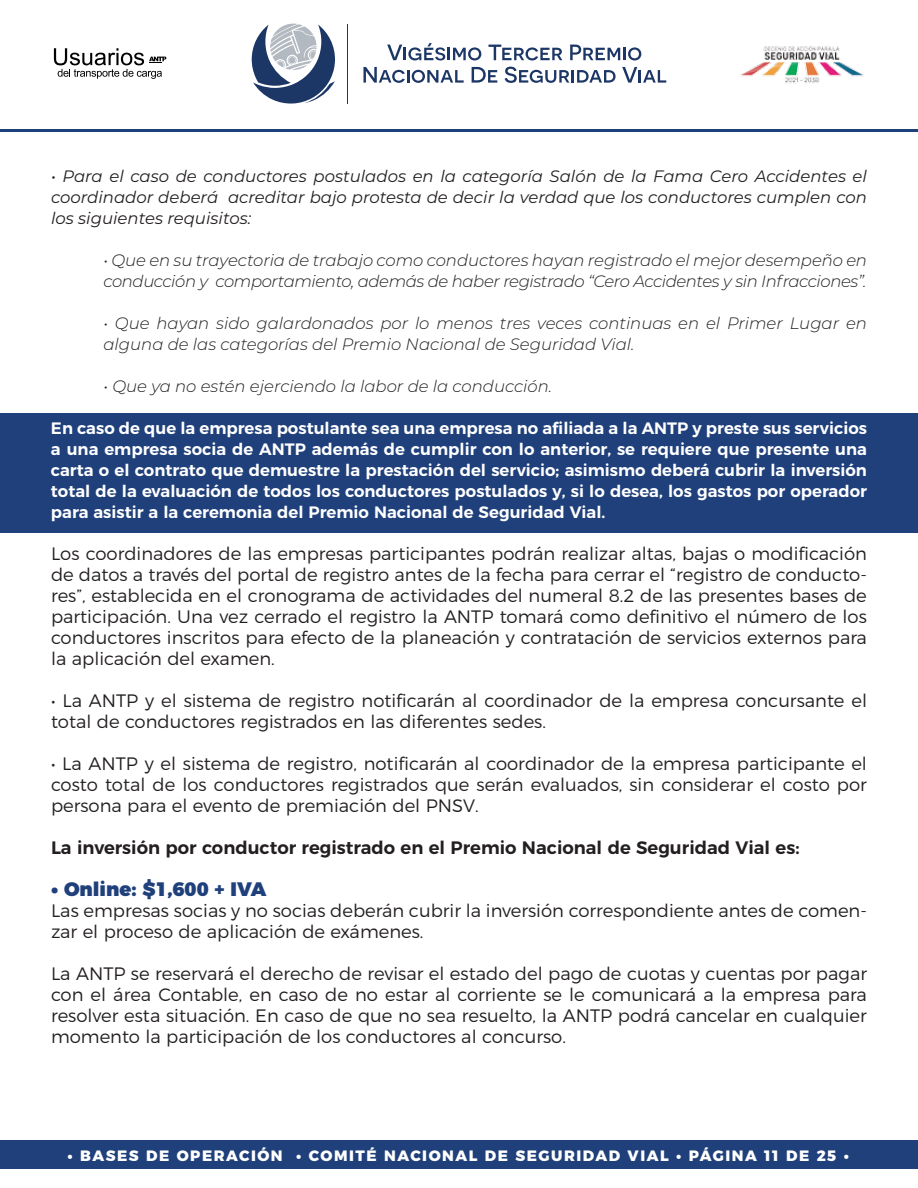
<style>
.page{position:relative;width:918px;height:1188px;background:#fff}
.page>*{position:absolute;margin:0;border:0;box-sizing:border-box;transform-origin:0 0}
.t1{font:900 19.5px "Montserrat";color:#1f407b}
.t2{font:300 18px/21px "Montserrat";color:#231f20;text-align:justify}
.t3{font:600 18px "Montserrat";color:#231f20}
.t4{font:600 16.5px/21px "Montserrat";color:#fff;text-align:justify}
.t5{font:italic 16.5px/21px "Montserrat";color:#231f20;text-align:justify}
.t6{font:italic 300 16.5px/21px "Montserrat";letter-spacing:-.005em;color:#231f20}
.t7{font:italic 300 16.5px/21px "Montserrat";letter-spacing:-.025em;color:#231f20}
.t8{font:800 15px "Montserrat";letter-spacing:.1em;color:#fff}
</style>
<div class="page">
<div style="left:0;top:413px;width:918px;height:119px;background:#1f407b"></div>
<div style="left:0;top:1140px;width:918px;height:29px;background:#1f407b"></div>
<hr style="left:0;top:130px;width:918px;height:2px;background:#1f407b">
<svg style="left:252px;top:24px;width:83px;height:80px"></svg>
<hr style="left:347px;top:24px;width:1px;height:80px;background:#1c3666">
<svg style="left:387px;top:43px;width:94px;height:17px"></svg>
<svg style="left:488px;top:45px;width:74px;height:15px"></svg>
<svg style="left:570px;top:45px;width:71px;height:15px"></svg>
<svg style="left:363px;top:67px;width:101px;height:16px"></svg>
<svg style="left:472px;top:67px;width:25px;height:16px"></svg>
<svg style="left:505px;top:67px;width:111px;height:16px"></svg>
<svg style="left:622px;top:67px;width:44px;height:16px"></svg>
<img style="left:740px;top:45px;width:123px;height:39px">
<svg style="left:54px;top:48px;width:112px;height:31px"></svg>
<p class="t5" style="left:51px;top:165px;width:818px">• Para el caso de conductores postulados en la categoría Salón de la Fama Cero Accidentes el coordinador deberá acreditar bajo protesta de decir la verdad que los conductores cumplen con los siguientes requisitos:</p>
<p class="t7" style="left:104px;top:249px;width:765px">• Que en su trayectoria de trabajo como conductores hayan registrado el mejor desempeño en conducción y comportamiento, además de haber registrado “Cero Accidentes y sin Infracciones”.</p>
<p class="t6" style="left:104px;top:312px;width:765px">• Que hayan sido galardonados por lo menos tres veces continuas en el Primer Lugar en alguna de las categorías del Premio Nacional de Seguridad Vial.</p>
<p class="t6" style="left:104px;top:375px;width:450px">• Que ya no estén ejerciendo la labor de la conducción.</p>
<p class="t4" style="left:51px;top:416px;width:818px">En caso de que la empresa postulante sea una empresa no afiliada a la ANTP y preste sus servicios a una empresa socia de ANTP además de cumplir con lo anterior, se requiere que presente una carta o el contrato que demuestre la prestación del servicio; asimismo deberá cubrir la inversión total de la evaluación de todos los conductores postulados y, si lo desea, los gastos por operador para asistir a la ceremonia del Premio Nacional de Seguridad Vial.</p>
<p class="t2" style="left:51px;top:541px;width:818px">Los coordinadores de las empresas participantes podrán realizar altas, bajas o modificación de datos a través del portal de registro antes de la fecha para cerrar el “registro de conducto&shy;res”, establecida en el cronograma de actividades del numeral 8.2 de las presentes bases de participación. Una vez cerrado el registro la ANTP tomará como definitivo el número de los conductores inscritos para efecto de la planeación y contratación de servicios externos para la aplicación del examen.</p>
<p class="t2" style="left:51px;top:688px;width:818px">• La ANTP y el sistema de registro notificarán al coordinador de la empresa concursante el total de conductores registrados en las diferentes sedes.</p>
<p class="t2" style="left:51px;top:751px;width:817px">• La ANTP y el sistema de registro, notificarán al coordinador de la empresa participante el costo total de los conductores registrados que serán evaluados, sin considerar el costo por persona para el evento de premiación del PNSV.</p>
<p class="t3" style="left:51px;top:833px;width:750px">La inversión por conductor registrado en el Premio Nacional de Seguridad Vial es:</p>
<p class="t1" style="left:51px;top:872px;width:217px">• Online: $1,600 + IVA</p>
<p class="t2" style="left:51px;top:898px;width:818px">Las empresas socias y no socias deberán cubrir la inversión correspondiente antes de comen&shy;zar el proceso de aplicación de exámenes.</p>
<p class="t2" style="left:51px;top:961px;width:818px">La ANTP se reservará el derecho de revisar el estado del pago de cuotas y cuentas por pagar con el área Contable, en caso de no estar al corriente se le comunicará a la empresa para resolver esta situación. En caso de que no sea resuelto, la ANTP podrá cancelar en cualquier momento la participación de los conductores al concurso.</p>
<p class="t8" style="left:67px;top:1143px;width:783px">• BASES DE OPERACIÓN • COMITÉ NACIONAL DE SEGURIDAD VIAL • PÁGINA 11 DE 25 •</p>
</div>
